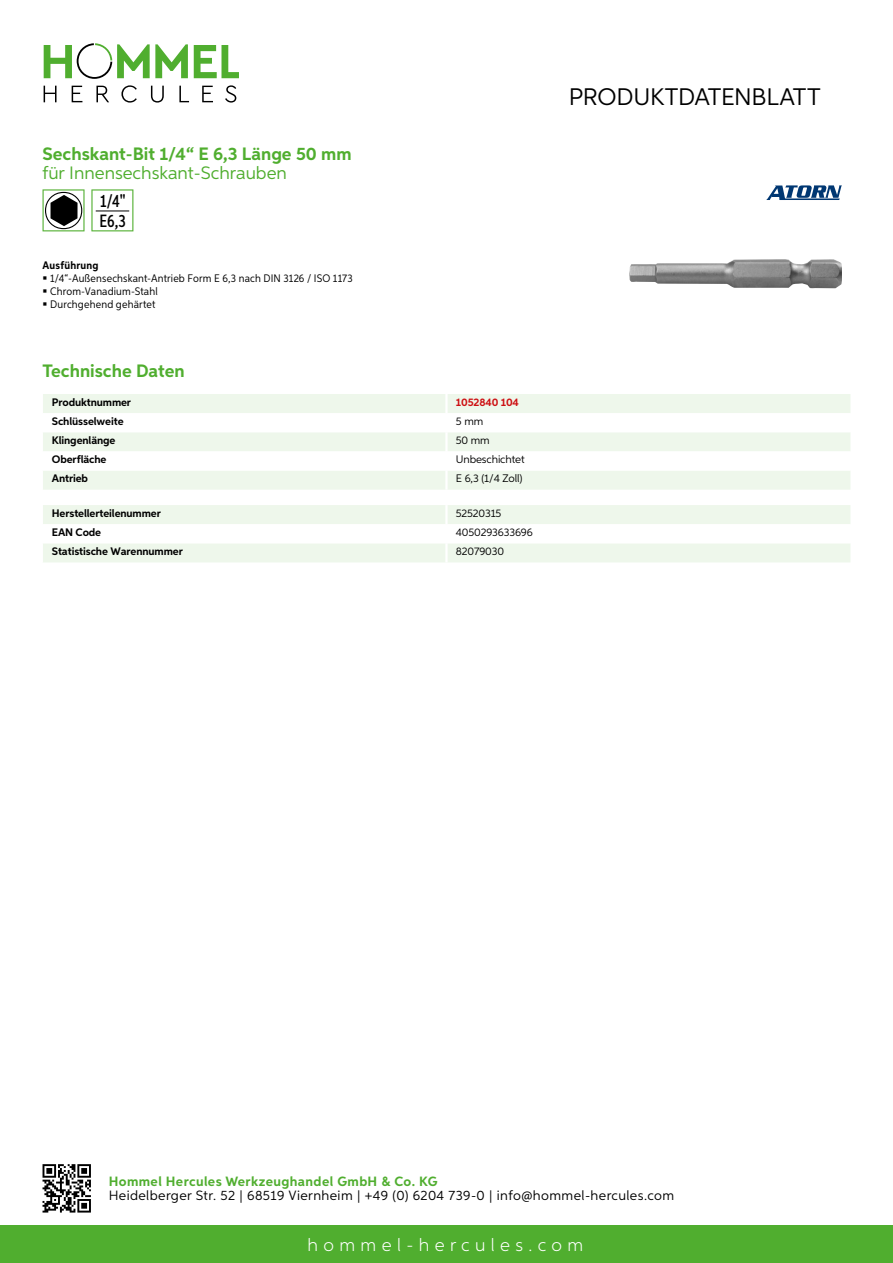
<style>
.page{position:relative;width:893px;height:1263px;background:#fff}
.page>*{position:absolute;margin:0;border:0;box-sizing:border-box;transform-origin:0 0}
.t1{font:24px "Aspira";letter-spacing:-.01em;color:#000}
.t2{font:700 18px "Aspira";color:#50ae2f}
.t3{font:18px "Aspira";color:#50ae2f}
.t4{font:300 18px "Aspira";letter-spacing:.3em;color:#fff}
.t5{font:500 17.85px/20.4px "Aspira XX Nar";color:#000}
.t6{font:13.5px "Aspira";letter-spacing:.03em;color:#000}
.t7{font:700 13.5px "Aspira";letter-spacing:.03em;color:#50ae2f}
.t8{font:700 10.95px "Aspira";letter-spacing:-.01em;color:#000}
.t9{font:10.95px/12.8px "Aspira Nar";letter-spacing:.015em;color:#000}
.t10{font:10.95px "Aspira";letter-spacing:-.01em;color:#000}
.t11{font:700 10.95px "Aspira";letter-spacing:-.01em;color:#cd1013}
.t12{font:700 10.95px "Aspira Nar";letter-spacing:.02em;color:#000}
</style>
<div class="page">
<div style="left:0;top:1226px;width:893px;height:37px;background:#50ae2f"></div>
<svg style="left:43px;top:1164px;width:48px;height:48px"></svg>
<svg style="left:194px;top:45px;width:45px;height:33px"></svg>
<svg style="left:44px;top:43px;width:144px;height:36px"></svg>
<svg style="left:44px;top:86px;width:13px;height:16px"></svg>
<svg style="left:72px;top:86px;width:10px;height:16px"></svg>
<svg style="left:96px;top:86px;width:13px;height:16px"></svg>
<svg style="left:121px;top:85px;width:16px;height:18px"></svg>
<svg style="left:151px;top:86px;width:13px;height:17px"></svg>
<svg style="left:179px;top:86px;width:10px;height:16px"></svg>
<svg style="left:202px;top:86px;width:11px;height:16px"></svg>
<svg style="left:225px;top:85px;width:11px;height:18px"></svg>
<div style="left:43px;top:394px;width:807px;height:96px;background:#eef7eb"></div>
<svg style="left:43px;top:413px;width:807px;height:57px"></svg>
<hr style="left:445px;top:394px;width:3px;height:19px;background:#fff">
<hr style="left:445px;top:413px;width:3px;height:19px;background:#fff">
<hr style="left:445px;top:432px;width:3px;height:19px;background:#fff">
<hr style="left:445px;top:451px;width:3px;height:19px;background:#fff">
<hr style="left:445px;top:470px;width:3px;height:20px;background:#fff">
<svg style="left:43px;top:505px;width:807px;height:57px"></svg>
<hr style="left:445px;top:543px;width:3px;height:19px;background:#fff">
<svg style="left:43px;top:189px;width:42px;height:42px"></svg>
<svg style="left:91px;top:189px;width:42px;height:42px"></svg>
<hr style="left:96px;top:211px;width:33px;height:1px;background:#000">
<img style="left:629px;top:259px;width:213px;height:29px">
<svg style="left:766px;top:185px;width:76px;height:15px"></svg>
<h2 class="t2" style="left:43px;top:142px;width:311px">Sechskant-Bit 1/4“ E 6,3 Länge 50 mm</h2>
<h2 class="t3" style="left:43px;top:162px;width:246px">für Innensechskant-Schrauben</h2>
<h3 class="t5" style="left:100px;top:191px;width:28px">1/4"<br>E6,3</h3>
<p class="t12" style="left:43px;top:259px;width:58px">Ausführung</p>
<p class="t9" style="left:50px;top:272px;width:304px">1/4“-Außensechskant-Antrieb Form E 6,3 nach DIN 3126 / ISO 1173<br>Chrom-Vanadium-Stahl<br>Durchgehend gehärtet</p>
<h2 class="t2" style="left:43px;top:360px;width:144px">Technische Daten</h2>
<p class="t8" style="left:52px;top:395px;width:81px">Produktnummer</p>
<p class="t11" style="left:456px;top:395px;width:65px">1052840 104</p>
<p class="t8" style="left:52px;top:415px;width:73px">Schlüsselweite</p>
<p class="t10" style="left:456px;top:415px;width:29px">5 mm</p>
<p class="t8" style="left:52px;top:434px;width:65px">Klingenlänge</p>
<p class="t10" style="left:456px;top:434px;width:35px">50 mm</p>
<p class="t8" style="left:52px;top:453px;width:56px">Oberfläche</p>
<p class="t10" style="left:456px;top:453px;width:70px">U nbeschichtet</p>
<p class="t8" style="left:52px;top:472px;width:38px">Antrieb</p>
<p class="t10" style="left:456px;top:472px;width:68px">E 6,3 (1/4 Zoll)</p>
<p class="t8" style="left:52px;top:506px;width:111px">Herstellerteilenummer</p>
<p class="t10" style="left:456px;top:507px;width:47px">52520315</p>
<p class="t8" style="left:52px;top:526px;width:51px">EAN Code</p>
<p class="t10" style="left:456px;top:526px;width:78px">4050293633696</p>
<p class="t8" style="left:52px;top:545px;width:132px">Statistische Warennummer</p>
<p class="t10" style="left:456px;top:545px;width:50px">82079030</p>
<h1 class="t1" style="left:569px;top:82px;width:253px">Produktdatenblatt</h1>
<p class="t7" style="left:109px;top:1172px;width:330px">Hommel Hercules Werkzeughandel GmbH &amp; Co. KG</p>
<p class="t6" style="left:109px;top:1187px;width:567px">Heidelberger Str. 52 | 68519 Viernheim | +49 (0) 6204 739-0 | info@hommel-hercules.com</p>
<h2 class="t4" style="left:307px;top:1234px;width:277px">hommel-hercules.com</h2>
</div>
